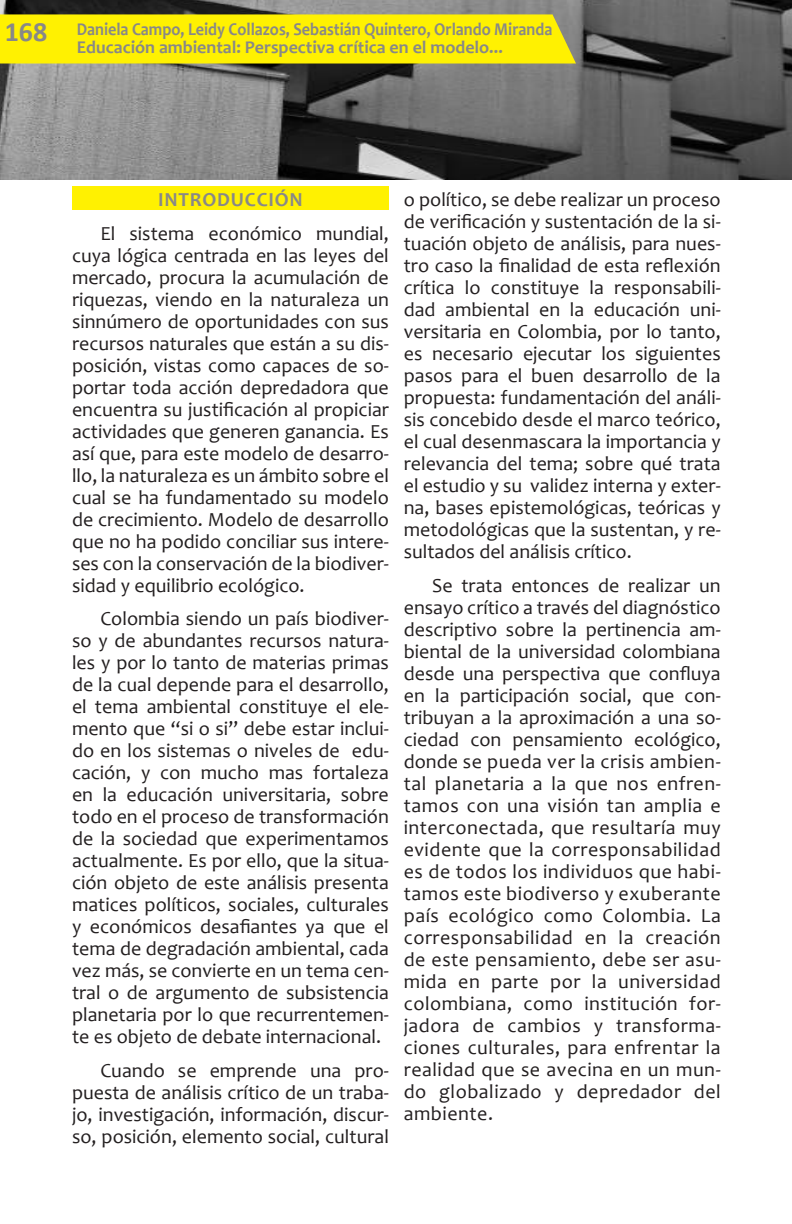
<style>
.page{position:relative;width:792px;height:1224px;background:#fff}
.page>*{position:absolute;margin:0;border:0;box-sizing:border-box;transform-origin:0 0}
.t1{font:700 28px "Calibri";color:#888}
.PARRAFO{font:20px/22px "Candara";color:#231f20;text-align:justify}
.Titulos_de_la_introd{font:700 20px "Candara";letter-spacing:.04em;color:#888}
.t2{font:700 18px "Candara";color:#888;scale:.9 1}
.t3{font:700 18px "Candara";color:#888}
</style>
<div class="page">
<img style="left:0;top:0;width:792px;height:180px">
<svg style="left:0;top:13px;width:578px;height:52px;background:#f3e609"></svg>
<div style="left:72px;top:186px;width:316px;height:24px;background:#fff101"></div>
<p class="t1" style="left:5px;top:14px;width:44px">168</p>
<p class="t2" style="left:77px;top:18px;width:530px">Daniela Campo, Leidy Collazos, Sebastián Quintero, Orlando Miranda</p>
<p class="t3" style="left:77px;top:36px;width:428px">Educación ambiental: Perspectiva crítica en el modelo...</p>
<p class="Titulos_de_la_introd" style="left:158px;top:187px;width:146px">INTRODUCCIÓN</p>
<p class="PARRAFO" style="left:72px;top:222px;width:318px;text-indent:28px">El sistema económico mundial, cuya lógica centrada en las leyes del mercado, procura la acumulación de riquezas, viendo en la naturaleza un sinnúmero de oportunidades con sus recursos naturales que están a su dis&shy;posición, vistas como capaces de so&shy;portar toda acción depredadora que encuentra su justificación al propiciar actividades que generen ganancia. Es así que, para este modelo de desarro&shy;llo, la naturaleza es un ámbito sobre el cual se ha fundamentado su modelo de crecimiento. Modelo de desarrollo que no ha podido conciliar sus intere&shy;ses con la conservación de la biodiver&shy;sidad y equilibrio ecológico.</p>
<p class="PARRAFO" style="left:72px;top:607px;width:318px;text-indent:28px">Colombia siendo un país biodiver&shy;so y de abundantes recursos natura&shy;les y por lo tanto de materias primas de la cual depende para el desarrollo, el tema ambiental constituye el ele&shy;mento que “si o si” debe estar inclui&shy;do en los sistemas o niveles de edu&shy;cación, y con mucho mas fortaleza en la educación universitaria, sobre todo en el proceso de transformación de la sociedad que experimentamos actualmente. Es por ello, que la situa&shy;ción objeto de este análisis presenta matices políticos, sociales, culturales y económicos desafiantes ya que el tema de degradación ambiental, cada vez más, se convierte en un tema cen&shy;tral o de argumento de subsistencia planetaria por lo que recurrentemen&shy;te es objeto de debate internacional.</p>
<p class="PARRAFO" style="left:72px;top:1059px;width:318px;text-indent:28px">Cuando se emprende una pro&shy;puesta de análisis crítico de un traba&shy;jo, investigación, información, discur&shy;so, posición, elemento social, cultural</p>
<p class="PARRAFO" style="left:404px;top:189px;width:318px">o político, se debe realizar un proceso de verificación y sustentación de la si&shy;tuación objeto de análisis, para nues&shy;tro caso la finalidad de esta reflexión crítica lo constituye la responsabili&shy;dad ambiental en la educación uni&shy;versitaria en Colombia, por lo tanto, es necesario ejecutar los siguientes pasos para el buen desarrollo de la propuesta: fundamentación del análi&shy;sis concebido desde el marco teórico, el cual desenmascara la importancia y relevancia del tema; sobre qué trata el estudio y su validez interna y exter&shy;na, bases epistemológicas, teóricas y metodológicas que la sustentan, y re&shy;sultados del análisis crítico.</p>
<p class="PARRAFO" style="left:404px;top:574px;width:319px;text-indent:28px">Se trata entonces de realizar un ensayo crítico a través del diagnóstico descriptivo sobre la pertinencia am&shy;biental de la universidad colombiana desde una perspectiva que confluya en la participación social, que con&shy;tribuyan a la aproximación a una so&shy;ciedad con pensamiento ecológico, donde se pueda ver la crisis ambien&shy;tal planetaria a la que nos enfren&shy;tamos con una visión tan amplia e interconectada, que resultaría muy evidente que la corresponsabilidad es de todos los individuos que habi&shy;tamos este biodiverso y exuberante país ecológico como Colombia. La corresponsabilidad en la creación de este pensamiento, debe ser asu&shy;mida en parte por la universidad colombiana, como institución for&shy;jadora de cambios y transforma&shy;ciones culturales, para enfrentar la realidad que se avecina en un mun&shy;do globalizado y depredador del ambiente.</p>
</div>
